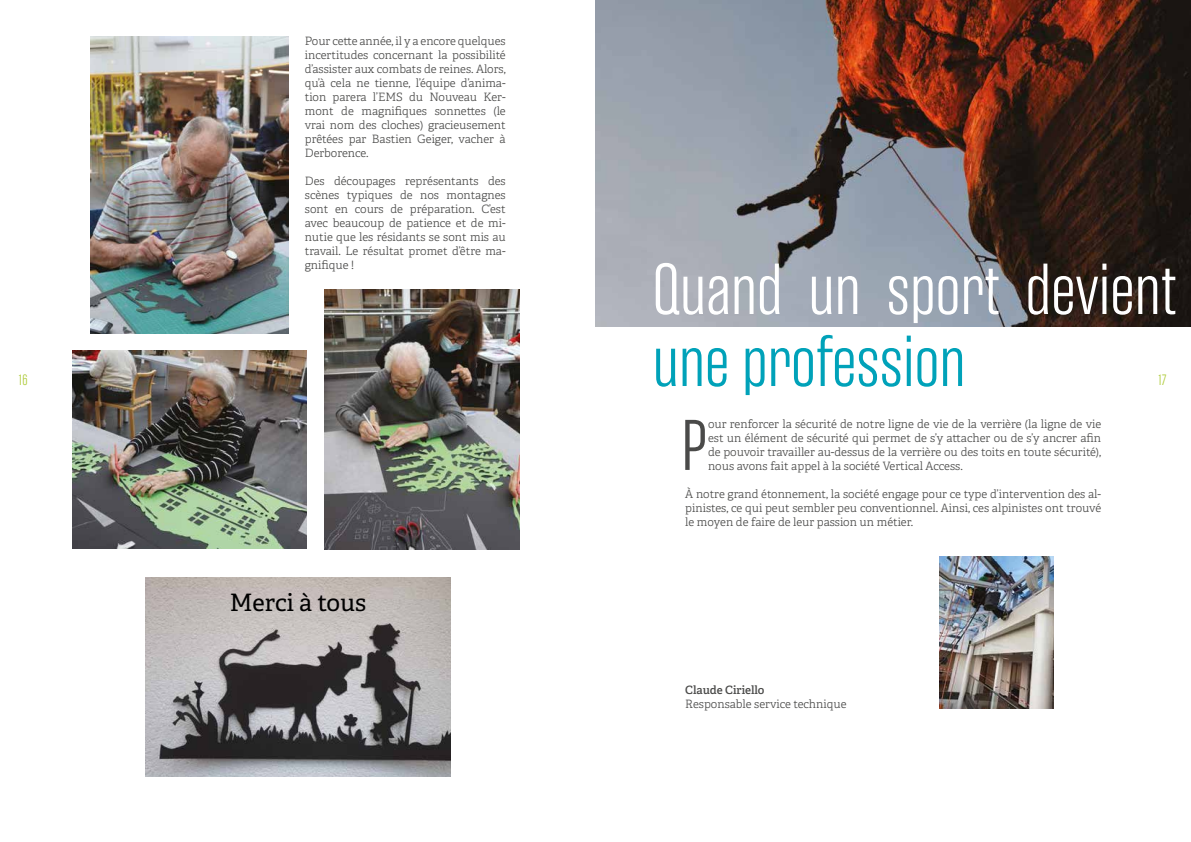
<style>
.page{position:relative;width:1191px;height:842px;background:#fff}
.page>*{position:absolute;margin:0;border:0;box-sizing:border-box;transform-origin:0 0}
.t1{font:300 72px "Rama Gothic E";color:#fff}
.t2{font:300 72px "Rama Gothic E";color:#00a2b9}
.t3{font:300 71.5px "Rama Gothic E";color:#4a4a49}
.t4{font:24px "Adelle PE";color:#000}
.t5{font:300 15px "Rama Gothic E";color:#afcb3a}
.t6{font:11.5px/14px "Adelle PE Lt";color:#4a4a49;text-align:justify}
.t7{font:11.5px "Adelle PE Sb";color:#4a4a49}
</style>
<div class="page">
<img style="left:146px;top:578px;width:304px;height:198px">
<img style="left:90px;top:36px;width:199px;height:298px">
<img style="left:72px;top:350px;width:235px;height:198px">
<img style="left:325px;top:289px;width:195px;height:260px">
<img style="left:595px;top:0;width:596px;height:326px">
<img style="left:940px;top:557px;width:113px;height:151px">
<p class="t6" style="left:305px;top:33px;width:202px">Pour cette année, il y a encore quelques incertitudes concernant la possibilité d’assister aux combats de reines. Alors, qu’à cela ne tienne, l’équipe d’anima&shy;tion parera l’EMS du Nouveau Ker&shy;mont de magnifiques sonnettes (le vrai nom des cloches) gracieusement prêtées par Bastien Geiger, vacher à Derborence.</p>
<p class="t6" style="left:305px;top:173px;width:202px">Des découpages représentants des scènes typiques de nos montagnes sont en cours de préparation. C’est avec beaucoup de patience et de mi&shy;nutie que les résidants se sont mis au travail. Le résultat promet d’être ma&shy;gnifique !</p>
<h1 class="t1" style="left:653px;top:251px;width:525px">Quand un sport devient</h1>
<h1 class="t2" style="left:653px;top:323px;width:314px">une profession</h1>
<h3 class="t5" style="left:19px;top:372px;width:10px">16</h3>
<h3 class="t5" style="left:1158px;top:372px;width:10px">17</h3>
<h3 class="t4" style="left:230px;top:584px;width:138px">Merci à tous</h3>
<h2 class="t3" style="left:681px;top:407px;width:27px">P</h2>
<p class="t6" style="left:708px;top:416px;width:394px">our renforcer la sécurité de notre ligne de vie de la verrière (la ligne de vie est un élément de sécurité qui permet de s’y attacher ou de s’y ancrer afin de pouvoir travailler au-dessus de la verrière ou des toits en toute sécurité), nous avons fait appel à la société Vertical Access.</p>
<p class="t6" style="left:685px;top:486px;width:417px">À notre grand étonnement, la société engage pour ce type d’intervention des al&shy;pinistes, ce qui peut sembler peu conventionnel. Ainsi, ces alpinistes ont trouvé le moyen de faire de leur passion un métier.</p>
<p class="t7" style="left:685px;top:681px;width:81px">Claude Ciriello</p>
<p class="t6" style="left:685px;top:697px;width:163px">Responsable service technique</p>
</div>
